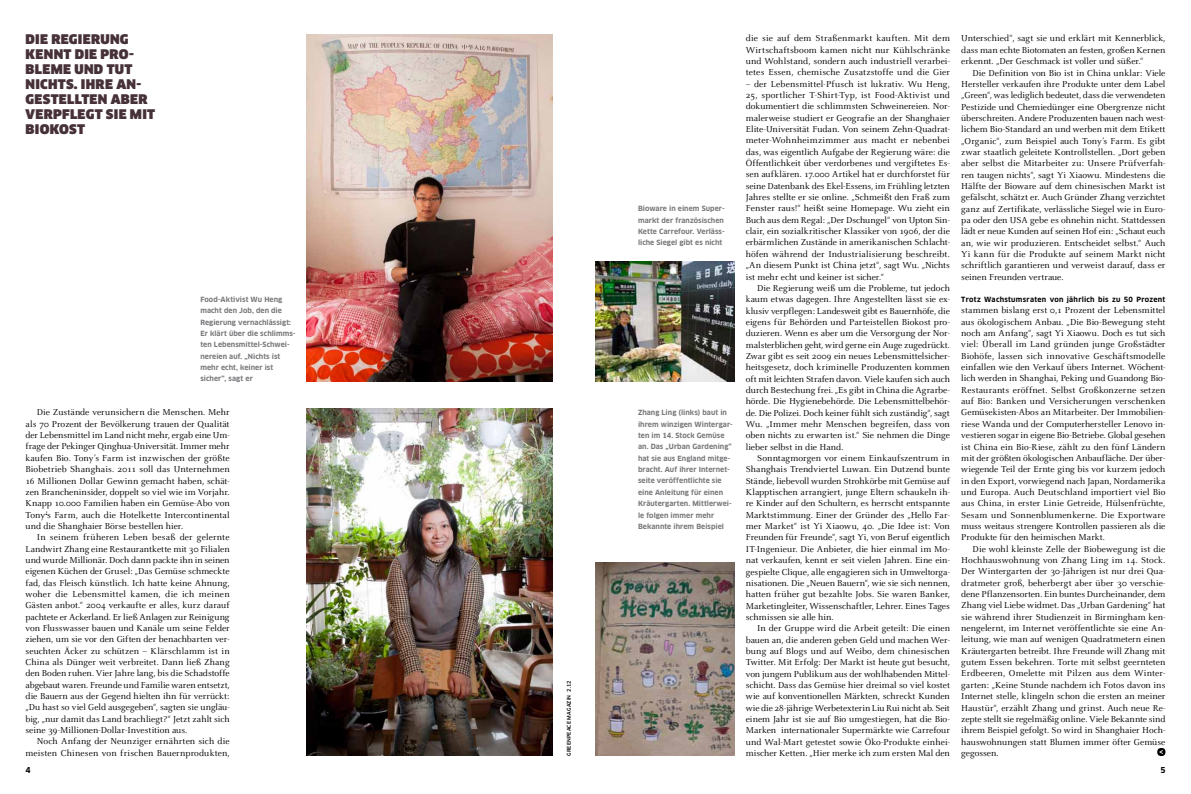
<style>
.page{position:relative;width:1191px;height:794px;background:#fff}
.page>*{position:absolute;margin:0;border:0;box-sizing:border-box;transform-origin:0 0}
.t1{font:900 13px/15px "Clan Pro";letter-spacing:.02em;color:#463139}
.t2{font:9.5px/11.3px "Celeste";color:#000;text-align:justify}
.t3{font:700 8px "Clan Pro";color:#000}
.t4{font:700 7px/11.3px "Clan Pro";letter-spacing:.01em;color:#77787b}
.t5{font:700 7px "Clan Pro";letter-spacing:.04em;color:#000}
.t6{font:500 5px "Clan Pro";letter-spacing:.03em;color:#000}
</style>
<div class="page">
<svg style="left:1157px;top:748px;width:8px;height:8px"></svg>
<svg style="left:1159px;top:750px;width:3px;height:4px"></svg>
<img style="left:595px;top:261px;width:139px;height:120px">
<img style="left:306px;top:34px;width:247px;height:347px">
<img style="left:306px;top:409px;width:247px;height:346px">
<img style="left:595px;top:563px;width:139px;height:192px">
<h1 class="t1" style="left:26px;top:32px;width:131px">DIE REGIERUNG<br>KENNT DIE PRO-<br>BLEME UND TUT<br>NICHTS. IHRE AN-<br>GESTELLTEN ABER<br>VERPFLEGT SIE MIT<br>BIOKOST</h1>
<p class="t4" style="left:200px;top:294px;width:97px">Food-Aktivist Wu Heng macht den Job, den die<br>Regierung vernachlässigt:<br>Er klärt über die schlimms&shy;ten Lebensmittel-Schwei&shy;nereien auf. „Nichts ist mehr echt, keiner ist sicher“, sagt er</p>
<p class="t2" style="left:26px;top:407px;width:206px;text-indent:11px">Die Zustände verunsichern die Menschen. Mehr als 70 Prozent der Bevölkerung trauen der Qualität der Lebensmittel im Land nicht mehr, ergab eine Um&shy;frage der Pekinger Qinghua-Universität. Immer mehr kaufen Bio. Tony’s Farm ist inzwischen der größte Biobetrieb Shanghais. 2011 soll das Unternehmen 16 Millionen Dollar Gewinn gemacht haben, schät&shy;zen Brancheninsider, doppelt so viel wie im Vorjahr.<br>Knapp 10.000 Familien haben ein Gemüse-Abo von Tony’s Farm, auch die Hotelkette Intercontinental und die Shanghaier Börse bestellen hier.</p>
<p class="t2" style="left:26px;top:531px;width:206px;text-indent:11px">In seinem früheren Leben besaß der gelernte Landwirt Zhang eine Restaurantkette mit 30 Filialen und wurde Millionär. Doch dann packte ihn in seinen eigenen Küchen der Grusel: „Das Gemüse schmeckte fad, das Fleisch künstlich. Ich hatte keine Ahnung, woher die Lebensmittel kamen, die ich meinen Gästen anbot.“ 2004 verkaufte er alles, kurz darauf pachtete er Ackerland. Er ließ Anlagen zur Reinigung von Flusswasser bauen und Kanäle um seine Felder ziehen, um sie vor den Giften der benachbarten ver&shy;seuchten Äcker zu schützen – Klärschlamm ist in China als Dünger weit verbreitet. Dann ließ Zhang den Boden ruhen. Vier Jahre lang, bis die Schadstoffe abgebaut waren. Freunde und Familie waren entsetzt, die Bauern aus der Gegend hielten ihn für verrückt: „Du hast so viel Geld ausgegeben“, sagten sie ungläu&shy;big, „nur damit das Land brachliegt?“ Jetzt zahlt sich seine 39-Millionen-Dollar-Investition aus.</p>
<p class="t2" style="left:26px;top:735px;width:206px;text-align:right">Noch Anfang der Neunziger ernährten sich die meisten Chinesen von frischen Bauernprodukten,</p>
<p class="t6" style="left:566px;top:755px;width:76px;rotate:-90deg">Greenpeace Magazin 2.12</p>
<p class="t4" style="left:638px;top:203px;width:88px;text-align:justify">Bioware in einem Super&shy;markt der französischen Kette Carrefour. Verläss&shy;liche Siegel gibt es nicht</p>
<p class="t4" style="left:638px;top:407px;width:96px">Zhang Ling (links) baut in ihrem winzigen Wintergar&shy;ten im 14. Stock Gemüse an. Das „Urban Gardening“ hat sie aus England mitge&shy;bracht. Auf ihrer I nternet&shy;seite veröffentlichte sie eine Anleitung für einen<br>Kräutergarten. Mittlerwei&shy;le folgen immer mehr<br>Bekannte ihrem Beispiel</p>
<p class="t2" style="left:746px;top:32px;width:206px">die sie auf dem Straßenmarkt kauften. Mit dem Wirtschaftsboom kamen nicht nur Kühlschränke und Wohlstand, sondern auch industriell verarbei&shy;tetes Essen, chemische Zusatzstoffe und die Gier</p>
<p class="t2" style="left:746px;top:78px;width:206px">– der Lebensmittel-Pfusch ist lukrativ. Wu Heng, 25, sportlicher T-Shirt-Typ, ist Food-Aktivist und dokumentiert die schlimmsten Schweinereien. Nor&shy;malerweise studiert er Geografie an der Shanghaier Elite-Universität Fudan. Von seinem Zehn-Quadrat&shy;meter-Wohnheimzimmer aus macht er nebenbei das, was eigentlich Aufgabe der Regierung wäre: die Öffentlichkeit über verdorbenes und vergiftetes Es&shy;sen aufklären. 17.000 Artikel hat er durchforstet für seine Datenbank des Ekel-Essens, im Frühling letzten Jahres stellte er sie online. „Schmeißt den Fraß zum Fenster raus!“ heißt seine Homepage. Wu zieht ein Buch aus dem Regal: „Der Dschungel“ von Upton Sin&shy;clair, ein sozialkritischer Klassiker von 1906, der die erbärmlichen Zustände in amerikanischen Schlacht&shy;höfen während der Industrialisierung beschreibt. „An diesem Punkt ist China jetzt“, sagt Wu. „Nichts ist mehr echt und keiner ist sicher.“</p>
<p class="t2" style="left:746px;top:282px;width:206px;text-indent:11px">Die Regierung weiß um die Probleme, tut jedoch kaum etwas dagegen. Ihre Angestellten lässt sie ex&shy;klusiv verpflegen: Landesweit gibt es Bauernhöfe, die eigens für Behörden und Parteistellen Biokost pro&shy;duzieren. Wenn es aber um die Versorgung der Nor&shy;malsterblichen geht, wird gerne ein Auge zugedrückt.<br>Zwar gibt es seit 2009 ein neues Lebensmittelsicher&shy;heitsgesetz, doch kriminelle Produzenten kommen oft mit leichten Strafen davon. Viele kaufen sich auch durch Bestechung frei. „Es gibt in China die Agrarbe&shy;hörde. Die Hygienebehörde. Die Lebensmittelbehör&shy;de. Die Polizei. Doch keiner fühlt sich zuständig“, sagt Wu. „Immer mehr Menschen begreifen, dass von oben nichts zu erwarten ist.“ Sie nehmen die Dinge lieber selbst in die Hand.</p>
<p class="t2" style="left:746px;top:452px;width:206px;text-indent:11px">Sonntagmorgen vor einem Einkaufszentrum in Shanghais Trendviertel Luwan. Ein Dutzend bunte Stände, liebevoll wurden Strohkörbe mit Gemüse auf Klapptischen arrangiert, junge Eltern schaukeln ih&shy;re Kinder auf den Schultern, es herrscht entspannte Marktstimmung. Einer der Gründer des „Hello Far&shy;mer Market“ ist Yi Xiaowu, 40. „Die Idee ist: Von Freunden für Freunde“, sagt Yi, von Beruf eigentlich IT-Ingenieur. Die Anbieter, die hier einmal im Mo&shy;nat verkaufen, kennt er seit vielen Jahren. Eine ein&shy;gespielte Clique, alle engagieren sich in Umweltorga&shy;nisationen. Die „Neuen Bauern“, wie sie sich nennen, hatten früher gut bezahlte Jobs. Sie waren Banker, Marketingleiter, Wissenschaftler, Lehrer. Eines Tages schmissen sie alle hin.</p>
<p class="t2" style="left:746px;top:622px;width:206px;text-indent:11px">In der Gruppe wird die Arbeit geteilt: Die einen bauen an, die anderen geben Geld und machen Wer&shy;bung auf Blogs und auf Weibo, dem chinesischen Twitter. Mit Erfolg: Der Markt ist heute gut besucht, von jungem Publikum aus der wohlhabenden Mittel&shy;schicht. Dass das Gemüse hier dreimal so viel kostet wie auf konventionellen Märkten, schreckt Kunden wie die 28-jährige Werbetexterin Liu Rui nicht ab. Seit einem Jahr ist sie auf Bio umgestiegen, hat die Bio-Marken internationaler Supermärkte wie Carrefour und Wal-Mart getestet sowie Öko-Produkte einhei&shy;mischer Ketten. „Hier merke ich zum ersten Mal den</p>
<p class="t2" style="left:961px;top:33px;width:206px">Unterschied“, sagt sie und erklärt mit Kennerblick, dass man echte Biotomaten an festen, großen Kernen erkennt. „Der Geschmack ist voller und süßer.“</p>
<p class="t2" style="left:961px;top:67px;width:206px;text-indent:11px">Die Definition von Bio ist in China unklar: Viele Hersteller verkaufen ihre Produkte unter dem Label „Green“, was lediglich bedeutet, dass die verwendeten Pestizide und Chemiedünger eine Obergrenze nicht überschreiten. Andere Produzenten bauen nach west&shy;lichem Bio-Standard an und werben mit dem Etikett „Organic“, zum Beispiel auch Tony’s Farm. Es gibt zwar staatlich geleitete Kontrollstellen. „Dort geben aber selbst die Mitarbeiter zu: Unsere Prüfverfah&shy;ren taugen nichts“, sagt Yi Xiaowu. Mindestens die Hälfte der Bioware auf dem chinesischen Markt ist gefälscht, schätzt er. Auch Gründer Zhang verzichtet ganz auf Zertifikate, verlässliche Siegel wie in Euro&shy;pa oder den USA gebe es ohnehin nicht. Stattdessen lädt er neue Kunden auf seinen Hof ein: „Schaut euch an, wie wir produzieren. Entscheidet selbst.“ Auch Yi kann für die Produkte auf seinem Markt nicht schriftlich garantieren und verweist darauf, dass er seinen Freunden vertraue.</p>
<p class="t5" style="left:961px;top:295px;width:206px">Trotz Wachstumsraten von jährlich bis zu 50 Prozent</p>
<p class="t2" style="left:961px;top:305px;width:206px">stammen bislang erst 0,1 Prozent der Lebensmittel aus ökologischem Anbau. „Die Bio-Bewegung steht noch am Anfang“, sagt Yi Xiaowu. Doch es tut sich viel: Überall im Land gründen junge Großstädter Biohöfe, lassen sich innovative Geschäftsmodelle einfallen wie den Verkauf übers Internet. Wöchent&shy;lich werden in Shanghai, Peking und Guandong Bio-Restaurants eröffnet. Selbst Großkonzerne setzen auf Bio: Banken und Versicherungen verschenken Gemüsekisten-Abos an Mitarbeiter. Der Immobilien&shy;riese Wanda und der Computerhersteller Lenovo in&shy;vestieren sogar in eigene Bio-Betriebe. Global gesehen ist China ein Bio-Riese, zählt zu den fünf Ländern mit der größten ökologischen Anbaufläche. Der über&shy;wiegende Teil der Ernte ging bis vor kurzem jedoch in den Export, vorwiegend nach Japan, Nordamerika und Europa. Auch Deutschland importiert viel Bio aus China, in erster Linie Getreide, Hülsenfrüchte, Sesam und Sonnenblumenkerne. Die Exportware muss weitaus strengere Kontrollen passieren als die Produkte für den heimischen Markt.</p>
<p class="t2" style="left:961px;top:543px;width:206px;text-indent:11px">Die wohl kleinste Zelle der Biobewegung ist die Hochhauswohnung von Zhang Ling im 14. Stock.<br>Der Wintergarten der 30-Jährigen ist nur drei Qua&shy;dratmeter groß, beherbergt aber über 30 verschie&shy;dene Pflanzensorten. Ein buntes Durcheinander, dem Zhang viel Liebe widmet. Das „Urban Gardening“ hat sie während ihrer Studienzeit in Birmingham ken&shy;nengelernt, im Internet veröffentlichte sie eine An&shy;leitung, wie man auf wenigen Quadratmetern einen Kräutergarten betreibt. Ihre Freunde will Zhang mit gutem Essen bekehren. Torte mit selbst geernteten Erdbeeren, Omelette mit Pilzen aus dem Winter&shy;garten: „Keine Stunde nachdem ich Fotos davon ins Internet stelle, klingeln schon die ersten an meiner Haustür“, erzählt Zhang und grinst. Auch neue Re&shy;zepte stellt sie regelmäßig online. Viele Bekannte sind ihrem Beispiel gefolgt. So wird in Shanghaier Hoch&shy;hauswohnungen statt Blumen immer öfter Gemüse gegossen.</p>
<p class="t3" style="left:26px;top:765px;width:7px">4</p>
<p class="t3" style="left:1160px;top:765px;width:7px">5</p>
</div>
